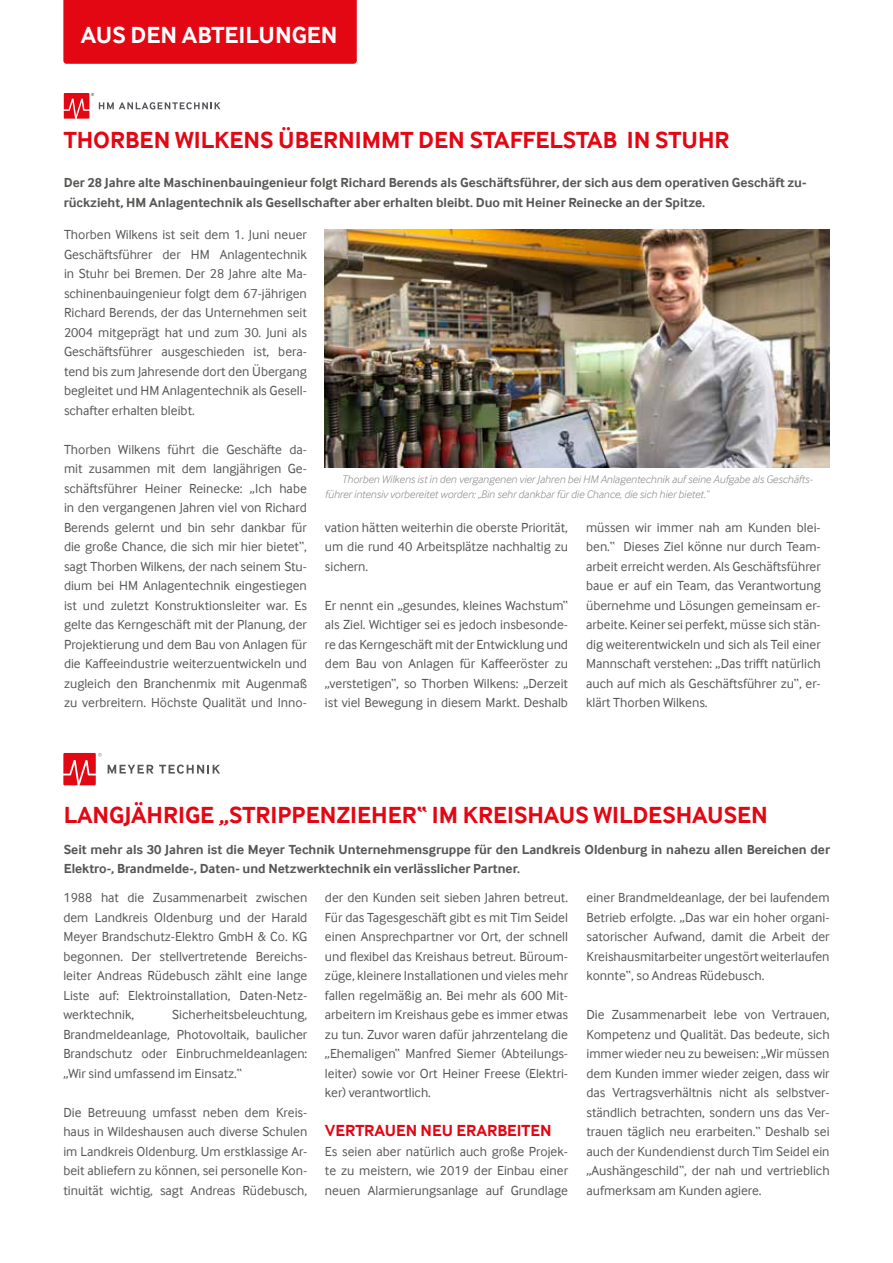
<style>
.page{position:relative;width:893px;height:1263px;background:#fff}
.page>*{position:absolute;margin:0;border:0;box-sizing:border-box;transform-origin:0 0}
.t1{font:700 24px "Inter Face";color:#e30613}
.t2{font:700 24px "Inter Face";color:#fff}
.t3{font:700 16.5px "Inter Face";color:#e30613}
.t4{font:13.5px/19.5px "Inter Face";color:#575756;text-align:justify}
.t5{font:700 13.5px/19.5px "Inter Face";color:#575756}
.t6{font:italic 300 11.25px/15px "Inter Face";color:#878787}
</style>
<div class="page">
<div style="left:63px;top:0;width:294px;height:64px;background:#e30613"></div>
<img style="left:325px;top:230px;width:505px;height:238px">
<svg style="left:108px;top:765px;width:45px;height:9px"></svg>
<svg style="left:159px;top:764px;width:61px;height:10px"></svg>
<svg style="left:63px;top:753px;width:39px;height:32px"></svg>
<svg style="left:64px;top:93px;width:156px;height:26px"></svg>
<h1 class="t2" style="left:81px;top:21px;width:258px">AUS DEN ABTEILUNGEN</h1>
<h1 class="t1" style="left:64px;top:126px;width:667px">THORBEN WILKENS ÜBERNIMMT DEN STAFFELSTAB IN STUHR</h1>
<p class="t5" style="left:64px;top:173px;width:744px">Der 28 Jahre alte Maschinenbauingenieur folgt Richard Berends als Geschäftsführer, der sich aus dem operativen Geschäft zu&shy;rückzieht, HM Anlagentechnik als Gesellschafter aber erhalten bleibt. Duo mit Heiner Reinecke an der Spitze.</p>
<p class="t4" style="left:64px;top:225px;width:244px">Thorben Wilkens ist seit dem 1. Juni neuer Geschäftsführer der HM Anlagentechnik in Stuhr bei Bremen. Der 28 Jahre alte Ma&shy;schinenbauingenieur folgt dem 67-jährigen Richard Berends, der das Unternehmen seit 2004 mitgeprägt hat und zum 30. Juni als Geschäftsführer ausgeschieden ist, bera&shy;tend bis zum Jahresende dort den Übergang begleitet und HM Anlagentechnik als Gesell&shy;schafter erhalten bleibt.</p>
<p class="t4" style="left:64px;top:439px;width:244px">Thorben Wilkens führt die Geschäfte da&shy;mit zusammen mit dem langjährigen Ge&shy;schäftsführer Heiner Reinecke: „Ich habe in den vergangenen Jahren viel von Richard Berends gelernt und bin sehr dankbar für die große Chance, die sich mir hier bietet“, sagt Thorben Wilkens, der nach seinem Stu&shy;dium bei HM Anlagentechnik eingestiegen ist und zuletzt Konstruktionsleiter war. Es gelte das Kerngeschäft mit der Planung, der Projektierung und dem Bau von Anlagen für die Kaffeeindustrie weiterzuentwickeln und zugleich den Branchenmix mit Augenmaß zu verbreitern. Höchste Qualität und Inno-</p>
<p class="t6" style="left:325px;top:472px;width:489px;text-indent:17px">Thorben Wilkens ist in den vergangenen vier Jahren bei HM Anlagentechnik auf seine Aufgabe als Geschäfts&shy;führer intensiv vorbereitet worden: „Bin sehr dankbar für die Chance, die sich hier bietet.“</p>
<p class="t4" style="left:325px;top:517px;width:245px">vation hätten weiterhin die oberste Priorität, um die rund 40 Arbeitsplätze nachhaltig zu sichern.</p>
<p class="t4" style="left:325px;top:595px;width:245px">Er nennt ein „gesundes, kleines Wachstum“ als Ziel. Wichtiger sei es jedoch insbesonde&shy;re das Kerngeschäft mit der Entwicklung und dem Bau von Anlagen für Kaffeeröster zu „verstetigen“, so Thorben Wilkens: „Derzeit ist viel Bewegung in diesem Markt. Deshalb</p>
<p class="t4" style="left:586px;top:517px;width:236px">müssen wir immer nah am Kunden blei&shy;ben.“ Dieses Ziel könne nur durch Team&shy;arbeit erreicht werden. Als Geschäftsführer baue er auf ein Team, das Verantwortung übernehme und Lösungen gemeinsam er&shy;arbeite. Keiner sei perfekt, müsse sich stän&shy;dig weiterentwickeln und sich als Teil einer Mannschaft verstehen: „Das trifft natürlich auch auf mich als Geschäftsführer zu“, er&shy;klärt Thorben Wilkens.</p>
<h1 class="t1" style="left:64px;top:801px;width:705px">LANGJÄHRIGE „STRIPPENZIEHER“ IM KREISHAUS WILDESHAUSEN</h1>
<p class="t5" style="left:64px;top:839px;width:768px">Seit mehr als 30 Jahren ist die Meyer Technik Unternehmensgruppe für den Landkreis Oldenburg in nahezu allen Bereichen der<br>Elektro-, Brandmelde-, Daten- und Netzwerktechnik ein verlässlicher Partner.</p>
<p class="t4" style="left:63px;top:888px;width:245px">1988 hat die Zusammenarbeit zwischen dem Landkreis Oldenburg und der Harald Meyer Brandschutz-Elektro GmbH &amp; Co. KG begonnen. Der stellvertretende Bereichs&shy;leiter Andreas Rüdebusch zählt eine lange Liste auf: Elektroinstallation, Daten-Netz&shy;werktechnik,</p>
<p class="t4" style="left:586px;top:888px;width:245px">einer Brandmeldeanlage, der bei laufendem Betrieb erfolgte. „Das war ein hoher organi&shy;satorischer Aufwand, damit die Arbeit der Kreishausmitarbeiter ungestört weiterlaufen konnte“, so Andreas Rüdebusch.</p>
<p class="t4" style="left:586px;top:1005px;width:245px">Die Zusammenarbeit lebe von Vertrauen, Kompetenz und Qualität. Das bedeute, sich immer wieder neu zu beweisen: „Wir müssen dem Kunden immer wieder zeigen, dass wir das Vertragsverhältnis nicht als selbstver&shy;ständlich betrachten, sondern uns das Ver&shy;trauen täglich neu erarbeiten.“ Deshalb sei auch der Kundendienst durch Tim Seidel ein „Aushängeschild“, der nah und vertrieblich aufmerksam am Kunden agiere.</p>
<p class="t4" style="left:325px;top:888px;width:245px">der den Kunden seit sieben Jahren betreut.<br>Für das Tagesgeschäft gibt es mit Tim Seidel einen Ansprechpartner vor Ort, der schnell und flexibel das Kreishaus betreut. Büroum&shy;züge, kleinere Installationen und vieles mehr fallen regelmäßig an. Bei mehr als 600 Mit&shy;arbeitern im Kreishaus gebe es immer etwas zu tun. Zuvor waren dafür jahrzentelang die „Ehemaligen“ Manfred Siemer (Abteilungs&shy;leiter) sowie vor Ort Heiner Freese (Elektri&shy;ker) verantwortlich.</p>
<p class="t3" style="left:325px;top:1121px;width:228px">VERTRAUEN NEU ERARBEITEN</p>
<p class="t4" style="left:325px;top:1141px;width:245px">Es seien aber natürlich auch große Projek&shy;te zu meistern, wie 2019 der Einbau einer neuen Alarmierungsanlage auf Grundlage</p>
<p class="t4" style="left:63px;top:1005px;width:245px;text-indent:109px">Sicherheitsbeleuchtung, Brandmeldeanlage, Photovoltaik, baulicher Brandschutz oder Einbruchmeldeanlagen: „Wir sind umfassend im Einsatz.“</p>
<p class="t4" style="left:63px;top:1102px;width:245px">Die Betreuung umfasst neben dem Kreis&shy;haus in Wildeshausen auch diverse Schulen im Landkreis Oldenburg. Um erstklassige Ar&shy;beit abliefern zu können, sei personelle Kon&shy;tinuität wichtig, sagt Andreas Rüdebusch,</p>
</div>
